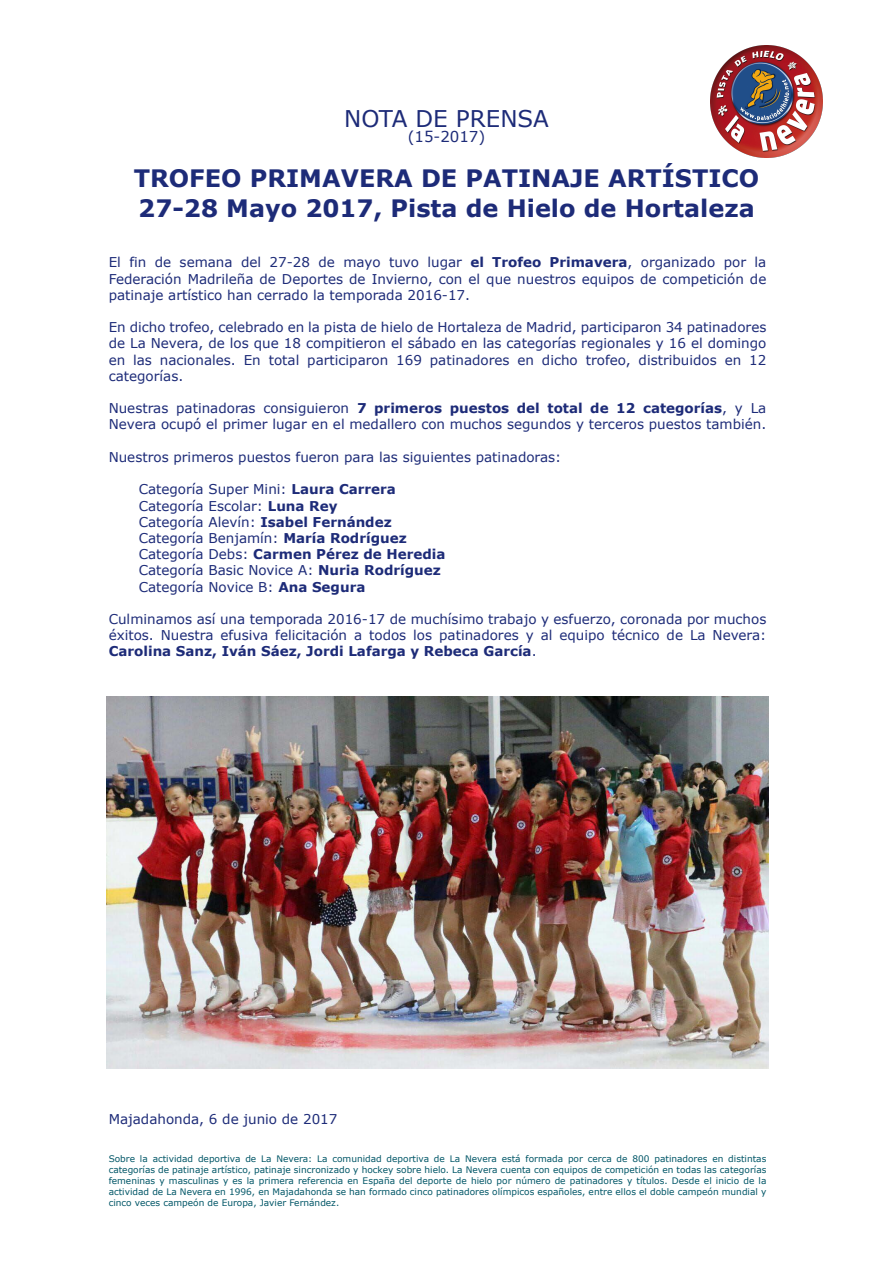
<style>
.page{position:relative;width:893px;height:1263px;background:#fff}
.page>*{position:absolute;margin:0;border:0;box-sizing:border-box;transform-origin:0 0}
.t1{font:700 24px/30px "Verdana";color:#1d2b78}
.t2{font:22.95px "Verdana";color:#1d2b78}
.t3{font:15px "Verdana";color:#1d2b78}
.t4{font:13.5px/16.2px "Verdana";color:#1d2b78;text-align:justify}
.t5{font:9px/10.8px "Verdana";color:#005667;text-align:justify}
.s1{font-weight:700}
</style>
<div class="page">
<img style="left:711px;top:46px;width:111px;height:111px">
<img style="left:107px;top:696px;width:661px;height:372px">
<h2 class="t2" style="left:344px;top:104px;width:206px">NOTA DE PRENSA</h2>
<p class="t3" style="left:408px;top:127px;width:79px">(15-2017)</p>
<h1 class="t1" style="left:134px;top:163px;width:627px">TROFEO PRIMAVERA DE PATINAJE ARTÍSTICO<br>27-28 Mayo 2017, Pista de Hielo de Hortaleza</h1>
<p class="t4" style="left:109px;top:255px;width:659px">El fin de semana del 27-28 de mayo tuvo lugar <span class="s1">el Trofeo Primavera</span>, organizado por la Federación Madrileña de Deportes de Invierno, con el que nuestros equipos de competición de patinaje artístico han cerrado la temporada 2016-17.</p>
<p class="t4" style="left:109px;top:319px;width:659px">En dicho trofeo, celebrado en la pista de hielo de Hortaleza de Madrid, participaron 34 patinadores de La Nevera, de los que 18 compitieron el sábado en las categorías regionales y 16 el domingo en las nacionales. En total participaron 169 patinadores en dicho trofeo, distribuidos en 12 categorías.</p>
<p class="t4" style="left:109px;top:400px;width:659px">Nuestras patinadoras consiguieron <span class="s1">7 primeros puestos del total de 12 categorías</span>, y La<br>Nevera ocupó el primer lugar en el medallero con muchos segundos y terceros puestos también.</p>
<p class="t4" style="left:109px;top:449px;width:454px">Nuestros primeros puestos fueron para las siguientes patinadoras:</p>
<p class="t4" style="left:139px;top:481px;width:308px;text-align:left">Categoría Super Mini: <span class="s1">Laura Carrera </span>Categoría Escolar: <span class="s1">Luna Rey<br></span>Categoría Alevín: <span class="s1">Isabel Fernández </span>Categoría Benjamín: <span class="s1">María Rodríguez </span>Categoría Debs: <span class="s1">Carmen Pérez de Heredia </span>Categoría Basic Novice A: <span class="s1">Nuria Rodríguez </span>Categoría Novice B: <span class="s1">Ana Segura</span></p>
<p class="t4" style="left:109px;top:611px;width:659px">Culminamos así una temporada 2016-17 de muchísimo trabajo y esfuerzo, coronada por muchos éxitos. Nuestra efusiva felicitación a todos los patinadores y al equipo técnico de La Nevera:<br><span class="s1">Carolina Sanz, Iván Sáez, Jordi Lafarga y Rebeca García</span>.</p>
<p class="t4" style="left:109px;top:1111px;width:230px">Majadahonda, 6 de junio de 2017</p>
<p class="t5" style="left:109px;top:1154px;width:659px">Sobre la actividad deportiva de La Nevera: La comunidad deportiva de La Nevera está formada por cerca de 800 patinadores en distintas categorías de patinaje artístico, patinaje sincronizado y hockey sobre hielo. La Nevera cuenta con equipos de competición en todas las categorías femeninas y masculinas y es la primera referencia en España del deporte de hielo por número de patinadores y títulos. Desde el inicio de la actividad de La Nevera en 1996, en Majadahonda se han formado cinco patinadores olímpicos españoles, entre ellos el doble campeón mundial y cinco veces campeón de Europa, Javier Fernández.</p>
</div>
